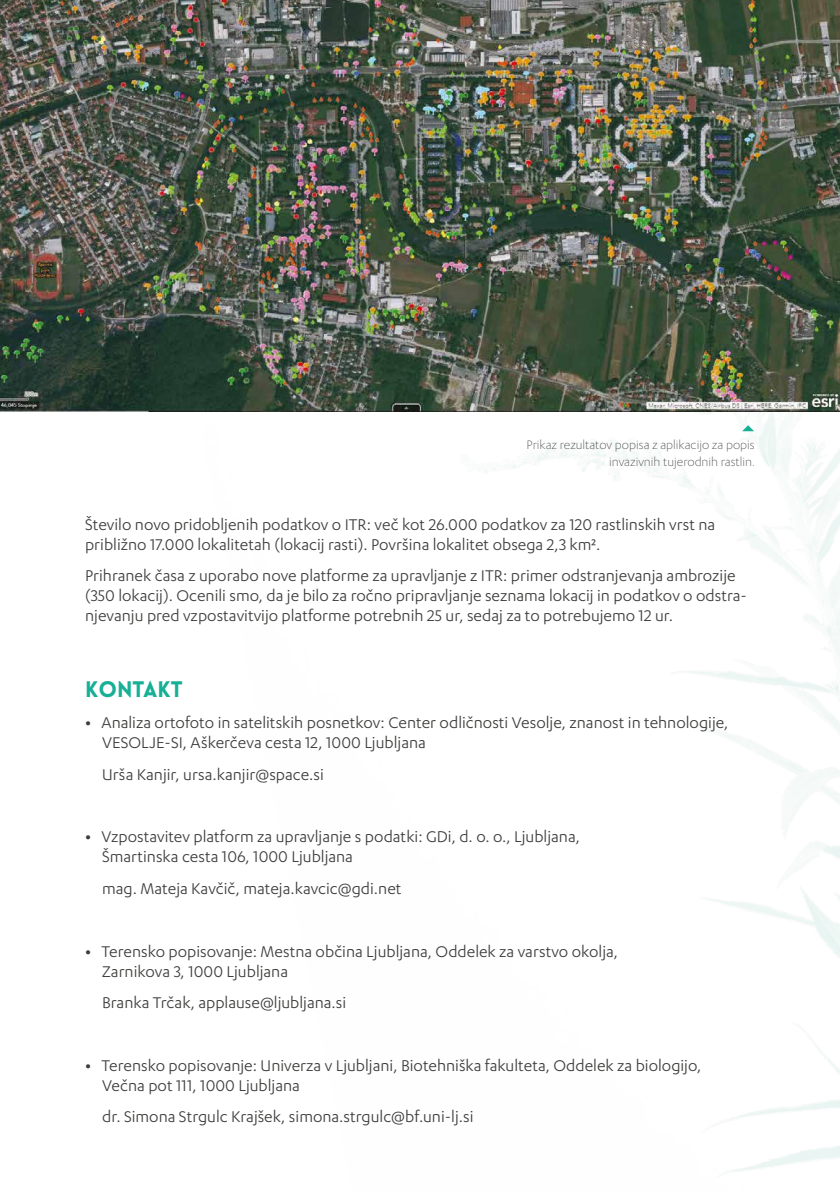
<style>
.page{position:relative;width:840px;height:1191px;background:#fff}
.page>*{position:absolute;margin:0;border:0;box-sizing:border-box;transform-origin:0 0}
.t1{font:900 22px "Lovelo";color:#17af95}
.t2{font:18px/20px "Karbon";color:#3c3c3b}
.t3{font:300 14px/16.8px "Karbon";color:#3c3c3b;text-align:right}
.s1{font-weight:600}
</style>
<div class="page">
<img style="left:112px;top:411px;width:727px;height:761px">
<img style="left:0;top:0;width:839px;height:411px">
<svg style="left:741px;top:425px;width:12px;height:6px"></svg>
<p class="t3" style="left:526px;top:436px;width:229px">Prikaz rezultatov popisa z aplikacijo za popis invazivnih tujerodnih rastlin.</p>
<p class="t2" style="left:85px;top:514px;width:631px">Število novo pridobljenih podatkov o ITR: več kot 26.000 podatkov za 120 rastlinskih vrst na približno 17.000 lokalitetah (lokacij rasti). Površina lokalitet obsega 2,3 km².</p>
<p class="t2" style="left:85px;top:565px;width:663px">Prihranek časa z uporabo nove platforme za upravljanje z ITR: primer odstranjevanja ambrozije (350 lokacij). Ocenili smo, da je bilo za ročno pripravljanje seznama lokacij in podatkov o odstra&shy;njevanju pred vzpostavitvijo platforme potrebnih 25 ur, sedaj za to potrebujemo 12 ur.</p>
<p class="t1" style="left:85px;top:675px;width:99px">KONTAKT</p>
<p class="t2" style="left:102px;top:712px;width:627px;text-indent:-17px"><span class="s1">•</span> Analiza ortofoto in satelitskih posnetkov: Center odličnosti Vesolje, znanost in tehnologije,<br>VESOLJE-SI, Aškerčeva cesta 12, 1000 Ljubljana</p>
<p class="t2" style="left:102px;top:764px;width:223px">Urša Kanjir, ursa.kanjir@space.si</p>
<p class="t2" style="left:102px;top:826px;width:479px;text-indent:-17px"><span class="s1">•</span> Vzpostavitev platform za upravljanje s podatki: GDi, d. o. o., Ljubljana,<br>Šmartinska cesta 106, 1000 Ljubljana</p>
<p class="t2" style="left:102px;top:878px;width:301px">mag. Mateja Kavčič, mateja.kavcic@gdi.net</p>
<p class="t2" style="left:102px;top:940px;width:517px;text-indent:-17px"><span class="s1">•</span> Terensko popisovanje: Mestna občina Ljubljana, Oddelek za varstvo okolja,<br>Zarnikova 3, 1000 Ljubljana</p>
<p class="t2" style="left:102px;top:992px;width:245px">Branka Trčak, applause@ljubljana.si</p>
<p class="t2" style="left:102px;top:1054px;width:600px;text-indent:-17px"><span class="s1">•</span> Terensko popisovanje: Univerza v Ljubljani, Biotehniška fakulteta, Oddelek za biologijo,<br>Večna pot 111, 1000 Ljubljana</p>
<p class="t2" style="left:102px;top:1106px;width:372px">dr. Simona Strgulc Krajšek, simona.strgulc@bf.uni-lj.si</p>
</div>
